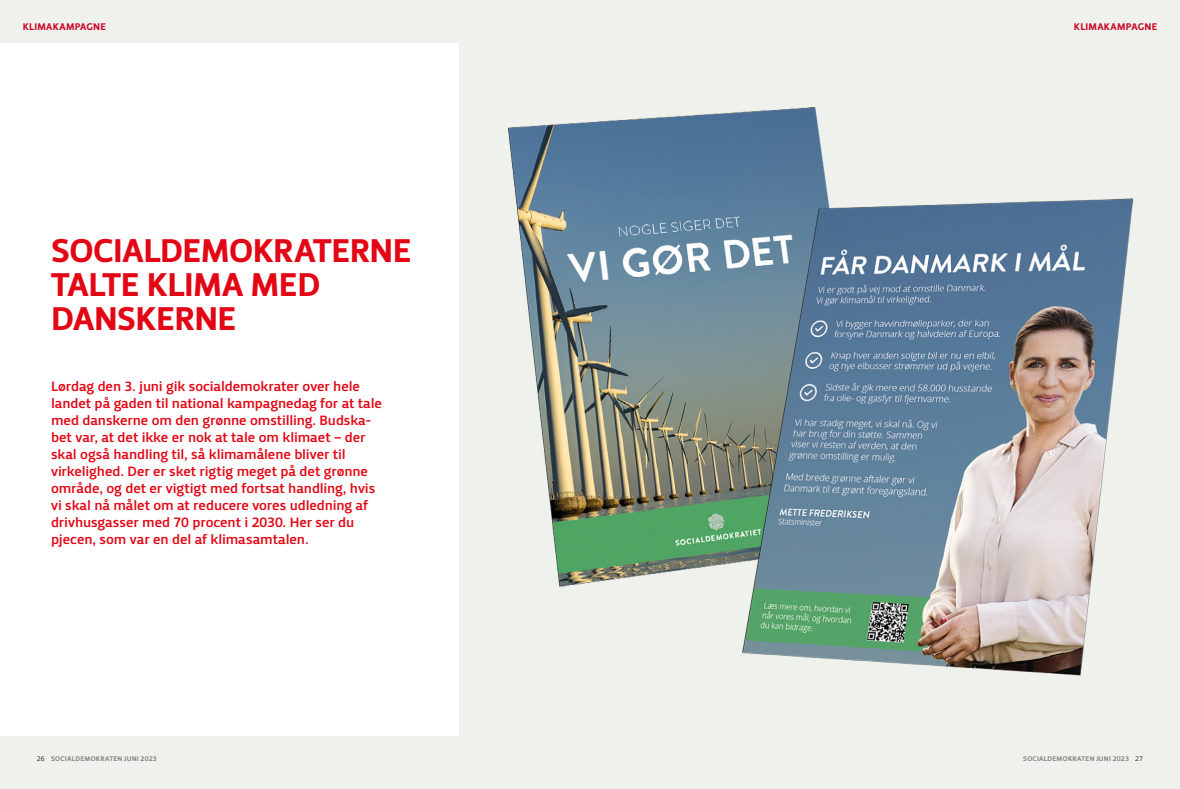
<style>
.page{position:relative;width:1180px;height:789px;background:#fff}
.page>*{position:absolute;margin:0;border:0;box-sizing:border-box;transform-origin:0 0}
.Rubrik_ny{font:34px/34px "Priva Pro Four";letter-spacing:-.015em;color:#e30614}
.Manchet{font:14px/17px "Priva Pro Three";letter-spacing:-.01em;color:#e30614}
.t1{font:10px "Priva Pro Four";letter-spacing:.025em;color:#ca0a28}
.t2{font:7px "Priva Pro Four";letter-spacing:.035em;color:#878787}
.s1{font-family:"Priva Pro One";color:#1d1d1b}
</style>
<div class="page">
<div style="left:0;top:0;width:1179px;height:788px;background:#eff1ed"></div>
<div style="left:0;top:43px;width:458px;height:692px;background:#fff"></div>
<img style="left:507px;top:107px;width:321px;height:480px">
<img style="left:739px;top:194px;width:394px;height:482px">
<p class="t1" style="left:23px;top:20px;width:85px">KLIMAKAMPAGNE</p>
<p class="Rubrik_ny" style="left:51px;top:233px;width:362px">SOCIALDEMOKRATERNE<br>TALTE KLIMA MED<br>DANSKERNE</p>
<p class="Manchet" style="left:51px;top:377px;width:332px">Lørdag den 3. juni gik socialdemokrater over hele landet på gaden til national kampagnedag for at tale med danskerne om den grønne omstilling. Budska&shy;bet var, at det ikke er nok at tale om klimaet – der skal også handling til, så klimamålene bliver til virkelighed. Der er sket rigtig meget på det grønne område, og det er vigtigt med fortsat handling, hvis vi skal nå målet om at reducere vores udledning af drivhusgasser med 70 procent i 2030. Her ser du pjecen, som var en del af klimasamtalen.</p>
<p class="t1" style="left:1073px;top:20px;width:85px">KLIMAKAMPAGNE</p>
<p class="t2" style="left:37px;top:753px;width:121px"><span class="s1">26</span> SOCIALDEMOKRATEN JUNI 2023</p>
<p class="t2" style="left:1023px;top:753px;width:121px">SOCIALDEMOKRATEN JUNI 2023 <span class="s1">27</span></p>
</div>
